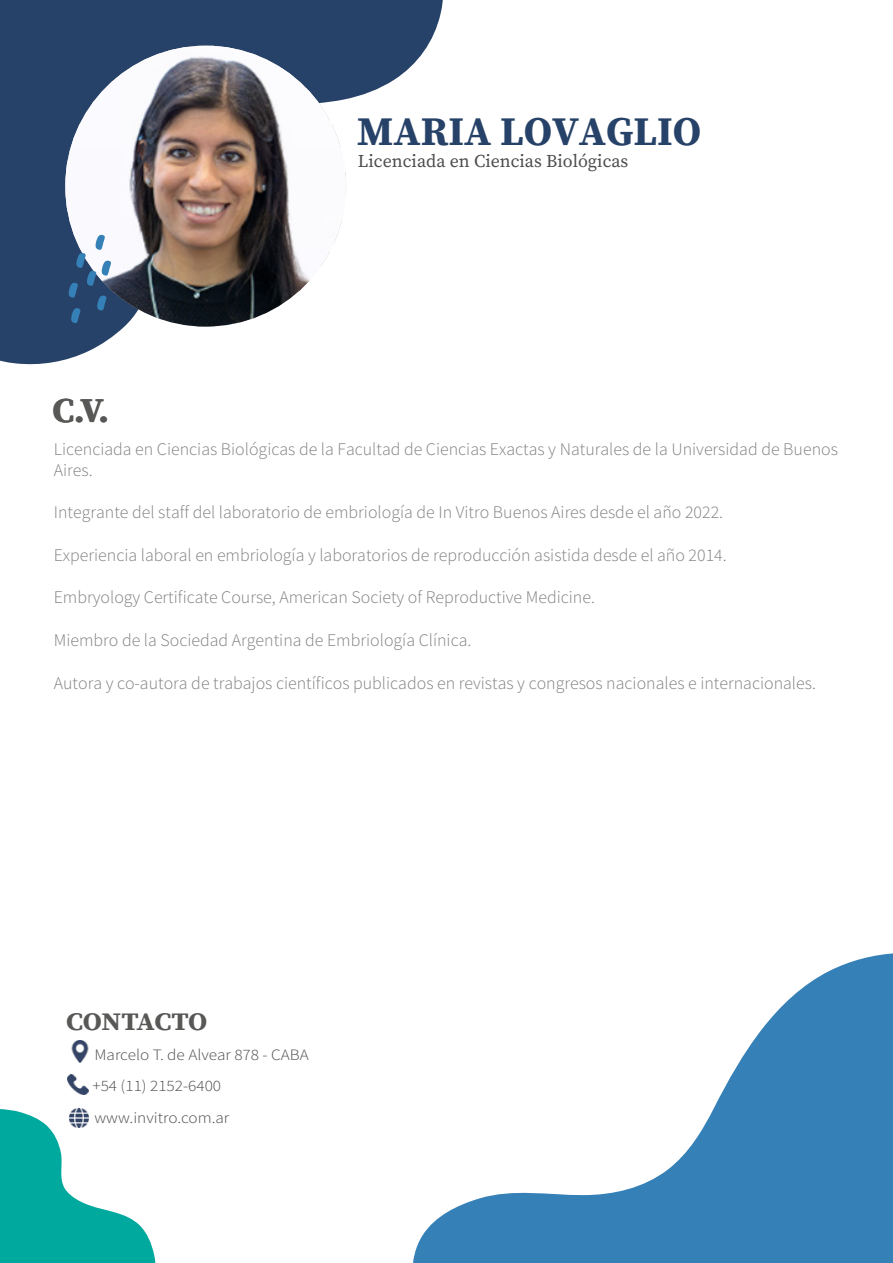
<style>
.page{position:relative;width:893px;height:1263px;background:#fff}
.page>*{position:absolute;margin:0;border:0;box-sizing:border-box;transform-origin:0 0}
.t1{font:700 40.5px "Source Serif Pro";color:#274268}
.t2{font:700 34.65px "Source Serif Pro";color:#585857}
.t3{font:700 25.2px "Source Serif Pro";letter-spacing:-.015em;color:#585857;scale:1.09 1}
.t4{font:18px "Source Serif Pro";color:#4d4d4d}
.t5{font:300 17.7px/21.3px "Source Sans Pro";color:#808080}
.t6{font:300 15.9px/31.2px "Source Sans Pro";color:#4d4d4d;scale:1.09 1}
</style>
<div class="page">
<svg style="left:0;top:0;width:443px;height:365px;fill:#274268"></svg>
<svg style="left:0;top:1109px;width:156px;height:154px"></svg>
<svg style="left:413px;top:953px;width:480px;height:310px"></svg>
<img style="left:65px;top:46px;width:281px;height:281px;border-radius:140px">
<svg style="left:68px;top:234px;width:45px;height:90px"></svg>
<img style="left:69px;top:1108px;width:19px;height:19px">
<img style="left:71px;top:1041px;width:18px;height:21px">
<img style="left:68px;top:1074px;width:21px;height:21px">
<h1 class="t1" style="left:357px;top:104px;width:346px">MARIA LOVAGLIO</h1>
<p class="t4" style="left:358px;top:149px;width:272px">Licenciada en Ciencias Biológicas</p>
<h2 class="t2" style="left:52px;top:387px;width:58px">C.V.</h2>
<p class="t5" style="left:54px;top:438px;width:786px">Licenciada en Ciencias Biológicas de la Facultad de Ciencias Exactas y Naturales de la Universidad de Buenos<br>Aires.</p>
<p class="t5" style="left:54px;top:502px;width:671px">Integrante del staff del laboratorio de embriología de In Vitro Buenos Aires desde el año 2022.</p>
<p class="t5" style="left:54px;top:544px;width:674px">Experiencia laboral en embriología y laboratorios de reproducción asistida desde el año 2014.</p>
<p class="t5" style="left:54px;top:587px;width:543px">Embryology Certificate Course, American Society of Reproductive Medicine.</p>
<p class="t5" style="left:54px;top:629px;width:419px">Miembro de la Sociedad Argentina de Embriología Clínica.</p>
<p class="t5" style="left:54px;top:672px;width:764px">Autora y co-autora de trabajos científicos publicados en revistas y congresos nacionales e internacionales.</p>
<h3 class="t3" style="left:66px;top:1004px;width:131px">CONTACTO</h3>
<p class="t6" style="left:92px;top:1039px;width:200px">Marcelo T. de Alvear 878 - CABA +54 (11) 2152-6400 www.invitro.com.ar</p>
</div>
